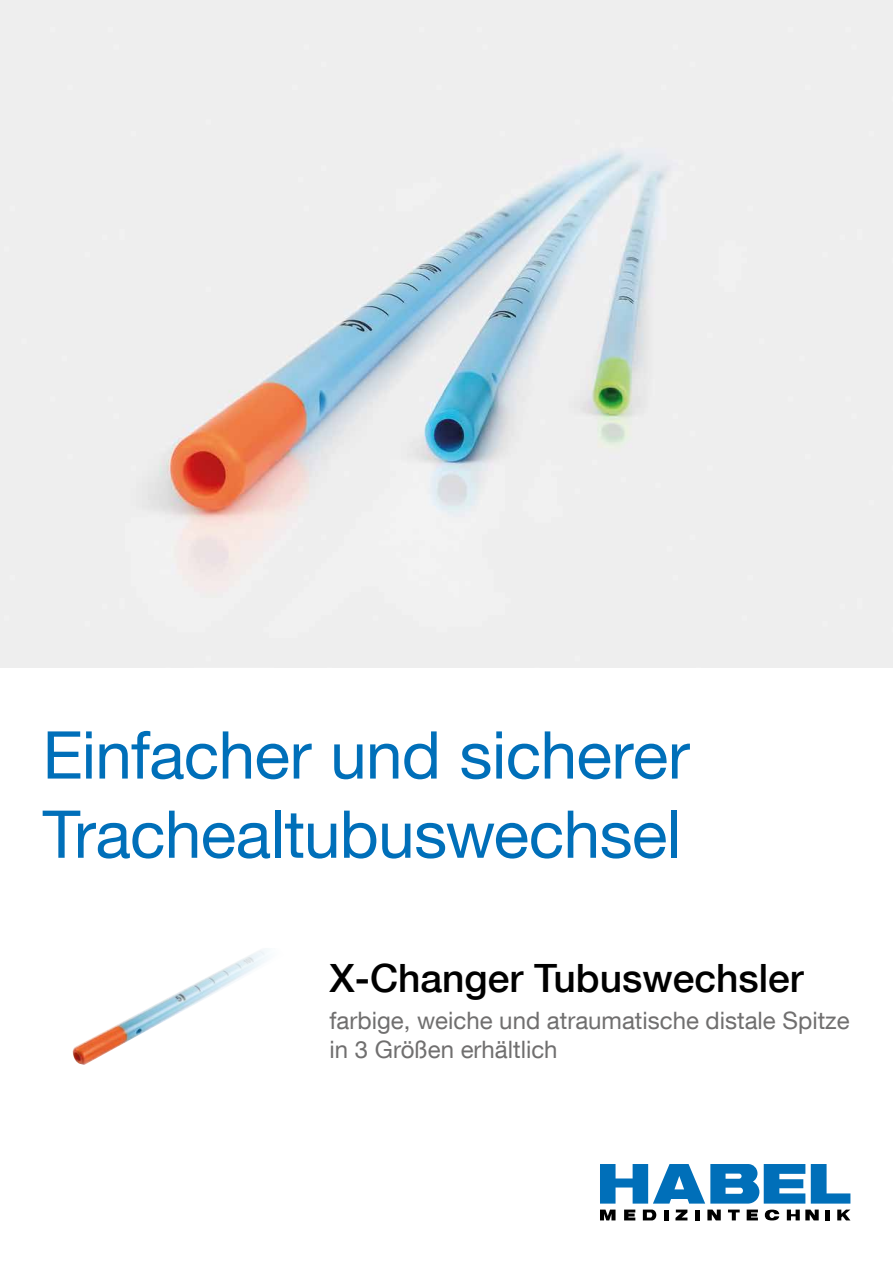
<style>
.page{position:relative;width:893px;height:1263px;background:#fff}
.page>*{position:absolute;margin:0;border:0;box-sizing:border-box;transform-origin:0 0}
.t1{font:66px/79.2px "Helvetica Neue LT Com";letter-spacing:-.01em;color:#006fb9}
.t2{font:500 39px "Helvetica Neue LT Com";color:#000}
.t3{font:24px/28.8px "Helvetica Neue LT Com";color:#706f6f}
</style>
<div class="page">
<svg style="left:675px;top:1209px;width:12px;height:11px"></svg>
<svg style="left:747px;top:1209px;width:11px;height:11px"></svg>
<svg style="left:624px;top:1209px;width:11px;height:11px"></svg>
<hr style="left:664px;top:1209px;width:4px;height:11px;background:#000">
<hr style="left:695px;top:1209px;width:4px;height:11px;background:#000">
<div style="left:825px;top:1209px;width:5px;height:11px;background:#000"></div>
<svg style="left:837px;top:1209px;width:13px;height:11px"></svg>
<svg style="left:707px;top:1209px;width:14px;height:11px"></svg>
<svg style="left:728px;top:1209px;width:12px;height:11px"></svg>
<svg style="left:787px;top:1209px;width:32px;height:11px"></svg>
<svg style="left:765px;top:1209px;width:14px;height:11px"></svg>
<svg style="left:600px;top:1209px;width:15px;height:11px"></svg>
<svg style="left:643px;top:1209px;width:13px;height:11px"></svg>
<svg style="left:811px;top:1164px;width:39px;height:39px"></svg>
<svg style="left:600px;top:1164px;width:205px;height:39px"></svg>
<img style="left:0;top:0;width:893px;height:668px">
<img style="left:72px;top:949px;width:196px;height:116px">
<h1 class="t1" style="left:43px;top:714px;width:649px">Einfacher und sicherer<br>Trachealtubuswechsel</h1>
<h2 class="t2" style="left:330px;top:954px;width:475px">X-Changer Tubuswechsler</h2>
<p class="t3" style="left:330px;top:1005px;width:522px">farbige, weiche und atraumatische distale Spitze in 3 Größen erhältlich</p>
</div>
